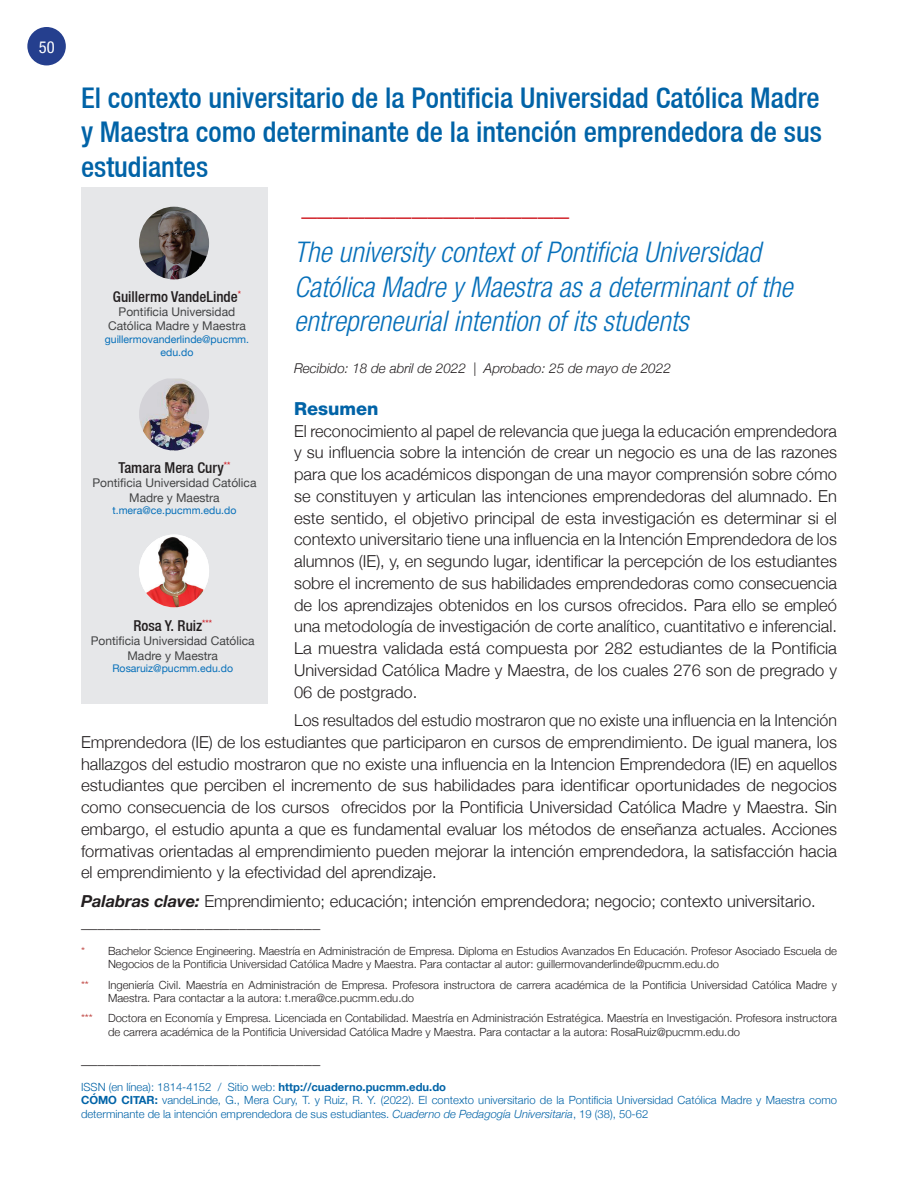
<style>
.page{position:relative;width:918px;height:1188px;background:#fff}
.page>*{position:absolute;margin:0;border:0;box-sizing:border-box;transform-origin:0 0}
.t1{font:500 condensed 31.5px "Helvetica Neue";color:#d1232a}
.t2{font:500 condensed 28.5px/34.3px "Helvetica Neue";color:#0163a7;text-align:justify}
.t3{font:italic 300 condensed 28.5px/34.2px "Helvetica Neue LT Std";color:#0770ba}
.t4{font:800 18px "Helvetica Neue";color:#0163a7}
.t5{font:300 16.5px/21.8px "Helvetica Neue";color:#231f20;text-align:justify}
.t6{font:italic condensed 16.5px "Helvetica Neue";color:#fff}
.t7{font:500 condensed 15px "Helvetica Neue";color:#231f20}
.t8{font:italic 300 13.5px "Helvetica Neue";color:#231f20}
.t9{font:12px/14.4px "Helvetica Neue";color:#434445;text-align:center}
.t10{font:300 11.25px/13.5px "Helvetica Neue";color:#231f20}
.t11{font:300 11.25px/13.5px "Helvetica Neue";color:#0163a7}
.t12{font:300 11.25px "Helvetica Neue";color:#b72d29}
.t13{font:10.5px/12.6px "Helvetica Neue";color:#0770ba;text-align:center}
.s1{font-weight:700;font-style:italic}
.s2{color:#b72d29}
.s3{font-weight:700}
.s4{font-style:italic}
</style>
<div class="page">
<div style="left:27px;top:27px;width:39px;height:38px;background:#253f8e;border-radius:50%"></div>
<div style="left:81px;top:187px;width:186px;height:517px;background:#e6e7e9"></div>
<img style="left:139px;top:207px;width:70px;height:72px">
<img style="left:139px;top:378px;width:70px;height:73px">
<img style="left:139px;top:535px;width:70px;height:72px">
<p class="t6" style="left:39px;top:37px;width:17px">50</p>
<h2 class="t2" style="left:81px;top:80px;width:742px">El contexto universitario de la Pontificia Universidad Católica Madre y Maestra como determinante de la intención emprendedora de sus estudiantes</h2>
<h1 class="t1" style="left:301px;top:185px;width:269px">_________________</h1>
<h2 class="t3" style="left:294px;top:236px;width:500px">The university context of Pontificia Universidad<br>Católica Madre y Maestra as a determinant of the entrepreneurial intention of its students</h2>
<p class="t8" style="left:294px;top:358px;width:378px">Recibido: 18 de abril de 2022 | Aprobado: 25 de mayo de 2022</p>
<p class="t4" style="left:294px;top:398px;width:86px">Resumen</p>
<p class="t5" style="left:294px;top:419px;width:544px">El reconocimiento al papel de relevancia que juega la educación emprendedora y su influencia sobre la intención de crear un negocio es una de las razones para que los académicos dispongan de una mayor comprensión sobre cómo se constituyen y articulan las intenciones emprendedoras del alumnado. En este sentido, el objetivo principal de esta investigación es determinar si el contexto universitario tiene una influencia en la Intención Emprendedora de los alumnos (IE), y, en segundo lugar, identificar la percepción de los estudiantes sobre el incremento de sus habilidades emprendedoras como consecuencia de los aprendizajes obtenidos en los cursos ofrecidos. Para ello se empleó una metodología de investigación de corte analítico, cuantitativo e inferencial.<br>La muestra validada está compuesta por 282 estudiantes de la Pontificia Universidad Católica Madre y Maestra, de los cuales 276 son de pregrado y 06 de postgrado.</p>
<p class="t5" style="left:81px;top:708px;width:758px;text-indent:213px">Los resultados del estudio mostraron que no existe una influencia en la Intención Emprendedora (IE) de los estudiantes que participaron en cursos de emprendimiento. De igual manera, los hallazgos del estudio mostraron que no existe una influencia en la Intencion Emprendedora (IE) en aquellos estudiantes que perciben el incremento de sus habilidades para identificar oportunidades de negocios como consecuencia de los cursos ofrecidos por la Pontificia Universidad Católica Madre y Maestra. Sin embargo, el estudio apunta a que es fundamental evaluar los métodos de enseñanza actuales. Acciones formativas orientadas al emprendimiento pueden mejorar la intención emprendedora, la satisfacción hacia el emprendimiento y la efectividad del aprendizaje.</p>
<p class="t5" style="left:81px;top:890px;width:736px;line-height:21px"><span class="s1">Palabras clave:</span> Emprendimiento; educación; intención emprendedora; negocio; contexto universitario. _____________________________</p>
<p class="t10" style="left:108px;top:943px;width:731px;text-indent:-27px"><span class="s2">*</span> Bachelor Science Engineering. Maestría en Administración de Empresa. Diploma en Estudios Avanzados En Educación. Profesor Asociado Escuela de<br>Negocios de la Pontificia Universidad Católica Madre y Maestra. Para contactar al autor: guillermovanderlinde@pucmm.edu.do</p>
<p class="t12" style="left:81px;top:976px;width:9px">**</p>
<p class="t10" style="left:108px;top:977px;width:731px">Ingeniería Civil. Maestría en Administración de Empresa. Profesora instructora de carrera académica de la Pontificia Universidad Católica Madre y<br>Maestra. Para contactar a la autora: t.mera@ce.pucmm.edu.do</p>
<p class="t12" style="left:81px;top:1009px;width:13px">***</p>
<p class="t10" style="left:108px;top:1011px;width:731px">Doctora en Economía y Empresa. Licenciada en Contabilidad. Maestría en Administración Estratégica. Maestría en Investigación. Profesora instructora de carrera académica de la Pontificia Universidad Católica Madre y Maestra. Para contactar a la autora: RosaRuiz@pucmm.edu.do</p>
<p class="t5" style="left:81px;top:1046px;width:241px">_____________________________</p>
<p class="t11" style="left:81px;top:1079px;width:758px">ISSN (en línea): 1814-4152 / Sitio web: <span class="s3">http://cuaderno.pucmm.edu.do<br>CÓMO CITAR:</span> vandeLinde, G., Mera Cury, T. y Ruiz, R. Y. (2022). El contexto universitario de la Pontificia Universidad Católica Madre y Maestra como determinante de la intención emprendedora de sus estudiantes. <span class="s4">Cuaderno de Pedagogía Universitaria</span>, 19 (38), 50-62</p>
<p class="t7" style="left:113px;top:287px;width:130px">Guillermo VandeLinde<sup>*</sup></p>
<p class="t9" style="left:108px;top:305px;width:139px">Pontificia Universidad<br>Católica Madre y Maestra</p>
<p class="t13" style="left:105px;top:334px;width:146px">guillermovanderlinde@pucmm. edu.do</p>
<p class="t7" style="left:119px;top:458px;width:113px">Tamara Mera Cury<sup>**</sup></p>
<p class="t9" style="left:92px;top:476px;width:165px">Pontificia Universidad Católica<br>Madre y Maestra</p>
<p class="t13" style="left:112px;top:505px;width:125px">t.mera@ce.pucmm.edu.do</p>
<p class="t7" style="left:133px;top:617px;width:80px">Rosa Y. Ruiz<sup>***</sup></p>
<p class="t9" style="left:91px;top:634px;width:165px">Pontificia Universidad Católica<br>Madre y Maestra</p>
<p class="t13" style="left:112px;top:663px;width:122px">Rosaruiz@pucmm.edu.do</p>
</div>
